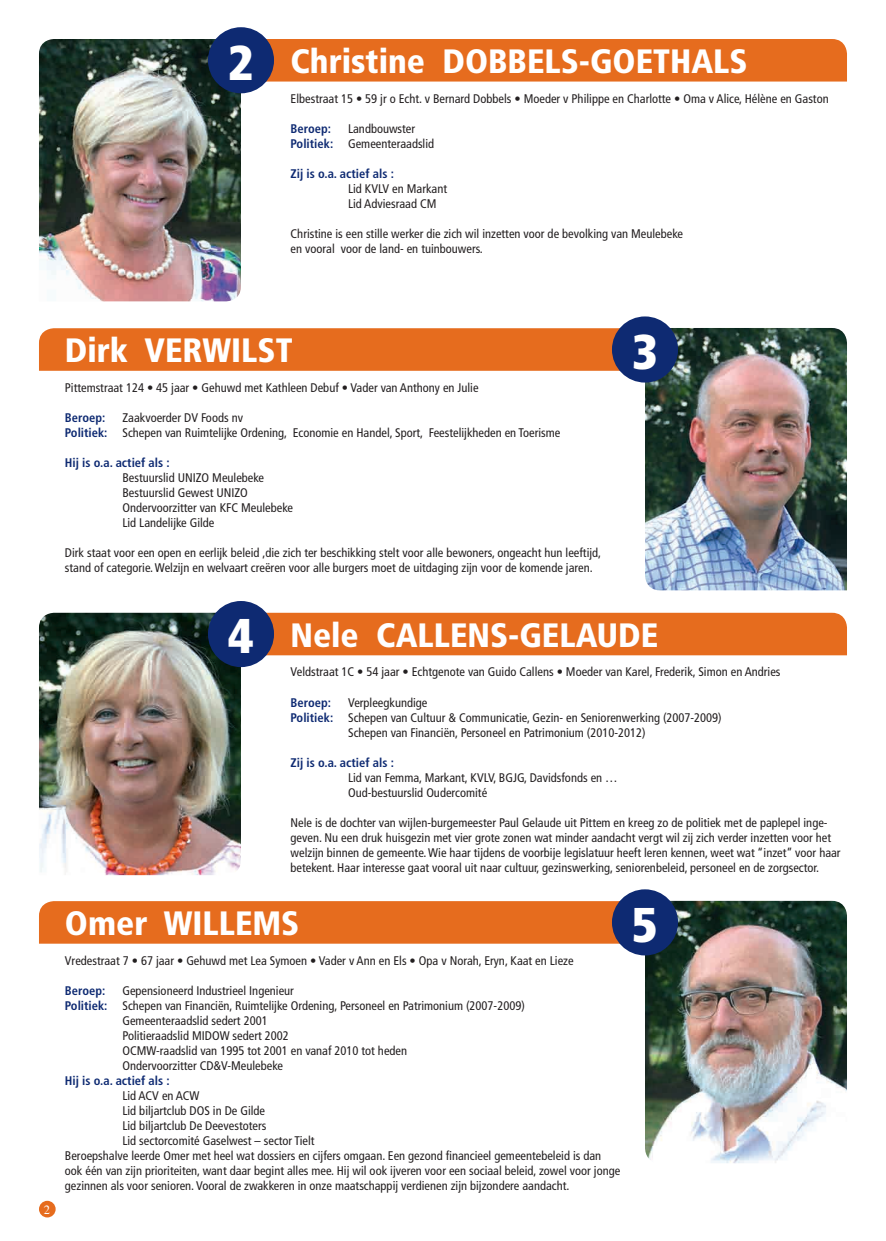
<style>
.page{position:relative;width:886px;height:1241px;background:#fff}
.page>*{position:absolute;margin:0;border:0;box-sizing:border-box;transform-origin:0 0}
.t1{font:900 condensed 48.75px "Frutiger";color:#fff}
.t2{font:900 condensed 33.75px "Frutiger";color:#fff}
.t3{font:condensed 12.5px/15px "Frutiger";color:#231f20}
.t4{font:700 condensed 12.5px "Frutiger";color:#0e2a72}
.t5{font:12.5px "Times";color:#fff}
.s1{font-weight:700;color:#0e2a72}
</style>
<div class="page">
<div style="left:39px;top:1200px;width:17px;height:17px;background:#e66c1e;border-radius:50%"></div>
<div style="left:267px;top:39px;width:580px;height:42px;background:#e66c1e"></div>
<img style="left:39px;top:39px;width:202px;height:262px">
<div style="left:208px;top:27px;width:66px;height:66px;background:#0e2a72;border-radius:50%"></div>
<div style="left:39px;top:328px;width:581px;height:43px;background:#e66c1e"></div>
<img style="left:645px;top:328px;width:202px;height:262px">
<div style="left:612px;top:316px;width:66px;height:66px;background:#0e2a72;border-radius:50%"></div>
<div style="left:266px;top:612px;width:581px;height:43px;background:#e66c1e"></div>
<img style="left:39px;top:612px;width:202px;height:263px">
<div style="left:208px;top:601px;width:66px;height:66px;background:#0e2a72;border-radius:50%"></div>
<div style="left:39px;top:901px;width:580px;height:42px;background:#e66c1e"></div>
<img style="left:645px;top:900px;width:202px;height:262px">
<div style="left:612px;top:889px;width:66px;height:66px;background:#0e2a72;border-radius:50%"></div>
<h1 class="t1" style="left:228px;top:33px;width:27px">2</h1>
<h2 class="t2" style="left:291px;top:41px;width:458px">Christine DOBBELS-GOETHALS</h2>
<p class="t3" style="left:291px;top:91px;width:540px">Elbestraat 15 • 59 jr o Echt. v Bernard Dobbels • Moeder v Philippe en Charlotte • Oma v Alice, Hélène en Gaston</p>
<p class="t4" style="left:291px;top:121px;width:42px">Beroep:</p>
<p class="t3" style="left:291px;top:121px;width:145px;text-indent:58px">Landbouwster<br><span class="s1">Politiek:</span> Gemeenteraadslid</p>
<p class="t4" style="left:291px;top:166px;width:105px">Zij is o.a. actief als :</p>
<p class="t3" style="left:348px;top:181px;width:101px">Lid KVLV en Markant<br>Lid Adviesraad CM</p>
<p class="t3" style="left:291px;top:226px;width:394px">Christine is een stille werker die zich wil inzetten voor de bevolking van Meulebeke en vooral voor de land- en tuinbouwers.</p>
<h2 class="t2" style="left:65px;top:330px;width:229px">Dirk VERWILST</h2>
<p class="t3" style="left:65px;top:380px;width:415px">Pittemstraat 124 • 45 jaar • Gehuwd met Kathleen Debuf • Vader van Anthony en Julie</p>
<p class="t4" style="left:65px;top:410px;width:42px">Beroep:</p>
<p class="t3" style="left:65px;top:410px;width:497px;text-indent:58px">Zaakvoerder DV Foods nv<br><span class="s1">Politiek:</span> Schepen van Ruimtelijke Ordening, Economie en Handel, Sport, Feestelijkheden en Toerisme</p>
<p class="t4" style="left:65px;top:455px;width:106px">Hij is o.a. actief als :</p>
<p class="t3" style="left:122px;top:470px;width:172px">Bestuurslid UNIZO Meulebeke<br>Bestuurslid Gewest UNIZO<br>Ondervoorzitter van KFC Meulebeke<br>Lid Landelijke Gilde</p>
<p class="t3" style="left:65px;top:545px;width:538px">Dirk staat voor een open en eerlijk beleid ,die zich ter beschikking stelt voor alle bewoners, ongeacht hun leeftijd, stand of categorie. Welzijn en welvaart creëren voor alle burgers moet de uitdaging zijn voor de komende jaren.</p>
<h1 class="t1" style="left:632px;top:322px;width:27px">3</h1>
<p class="t5" style="left:44px;top:1197px;width:8px">2</p>
<h1 class="t1" style="left:228px;top:606px;width:27px">4</h1>
<h2 class="t2" style="left:291px;top:614px;width:369px">Nele CALLENS-GELAUDE</h2>
<p class="t3" style="left:291px;top:664px;width:491px">Veldstraat 1C • 54 jaar • Echtgenote van Guido Callens • Moeder van Karel, Frederik, Simon en Andries</p>
<p class="t4" style="left:291px;top:694px;width:42px">Beroep:</p>
<p class="t3" style="left:348px;top:694px;width:81px">Verpleegkundige</p>
<p class="t3" style="left:291px;top:709px;width:433px"><span class="s1">Politiek:</span> Schepen van Cultuur &amp; Communicatie, Gezin- en Seniorenwerking (2007-2009)</p>
<p class="t3" style="left:348px;top:724px;width:299px">Schepen van Financiën, Personeel en Patrimonium (2010-2012)</p>
<p class="t4" style="left:291px;top:754px;width:105px">Zij is o.a. actief als :</p>
<p class="t3" style="left:348px;top:769px;width:271px">Lid van Femma, Markant, KVLV, BGJG, Davidsfonds en …<br>Oud-bestuurslid Oudercomité</p>
<p class="t3" style="left:291px;top:814px;width:551px">Nele is de dochter van wijlen-burgemeester Paul Gelaude uit Pittem en kreeg zo de politiek met de paplepel inge&shy;geven. Nu een druk huisgezin met vier grote zonen wat minder aandacht vergt wil zij zich verder inzetten voor het welzijn binnen de gemeente. Wie haar tijdens de voorbije legislatuur heeft leren kennen, weet wat “inzet” voor haar betekent. Haar interesse gaat vooral uit naar cultuur, gezinswerking, seniorenbeleid, personeel en de zorgsector.</p>
<h2 class="t2" style="left:65px;top:902px;width:236px">Omer WILLEMS</h2>
<p class="t3" style="left:65px;top:952px;width:510px">Vredestraat 7 • 67 jaar • Gehuwd met Lea Symoen • Vader v Ann en Els • Opa v Norah, Eryn, Kaat en Lieze</p>
<p class="t4" style="left:65px;top:982px;width:42px">Beroep:</p>
<p class="t3" style="left:122px;top:982px;width:173px">Gepensioneerd Industrieel Ingenieur</p>
<p class="t3" style="left:65px;top:997px;width:461px"><span class="s1">Politiek:</span> Schepen van Financiën, Ruimtelijke Ordening, Personeel en Patrimonium (2007-2009)</p>
<p class="t3" style="left:122px;top:1012px;width:147px">Gemeenteraadslid sedert 2001</p>
<p class="t3" style="left:122px;top:1027px;width:168px">Politieraadslid MIDOW sedert 2002</p>
<p class="t3" style="left:122px;top:1042px;width:286px">OCMW-raadslid van 1995 tot 2001 en vanaf 2010 tot heden</p>
<p class="t3" style="left:122px;top:1057px;width:162px">Ondervoorzitter CD&amp;V-Meulebeke</p>
<p class="t4" style="left:65px;top:1072px;width:106px">Hij is o.a. actief als :</p>
<p class="t3" style="left:122px;top:1087px;width:79px">Lid ACV en ACW</p>
<p class="t3" style="left:122px;top:1102px;width:144px">Lid biljartclub DOS in De Gilde</p>
<p class="t3" style="left:122px;top:1117px;width:145px">Lid biljartclub De Deevestoters</p>
<p class="t3" style="left:122px;top:1132px;width:194px">Lid sectorcomité Gaselwest – sector Tielt</p>
<p class="t3" style="left:65px;top:1147px;width:538px">Beroepshalve leerde Omer met heel wat dossiers en cijfers omgaan. Een gezond financieel gemeentebeleid is dan</p>
<p class="t3" style="left:65px;top:1162px;width:557px">ook één van zijn prioriteiten, want daar begint alles mee. Hij wil ook ijveren voor een sociaal beleid, zowel voor jonge</p>
<p class="t3" style="left:65px;top:1177px;width:506px">gezinnen als voor senioren. Vooral de zwakkeren in onze maatschappij verdienen zijn bijzondere aandacht.</p>
<h1 class="t1" style="left:632px;top:894px;width:27px">5</h1>
</div>
